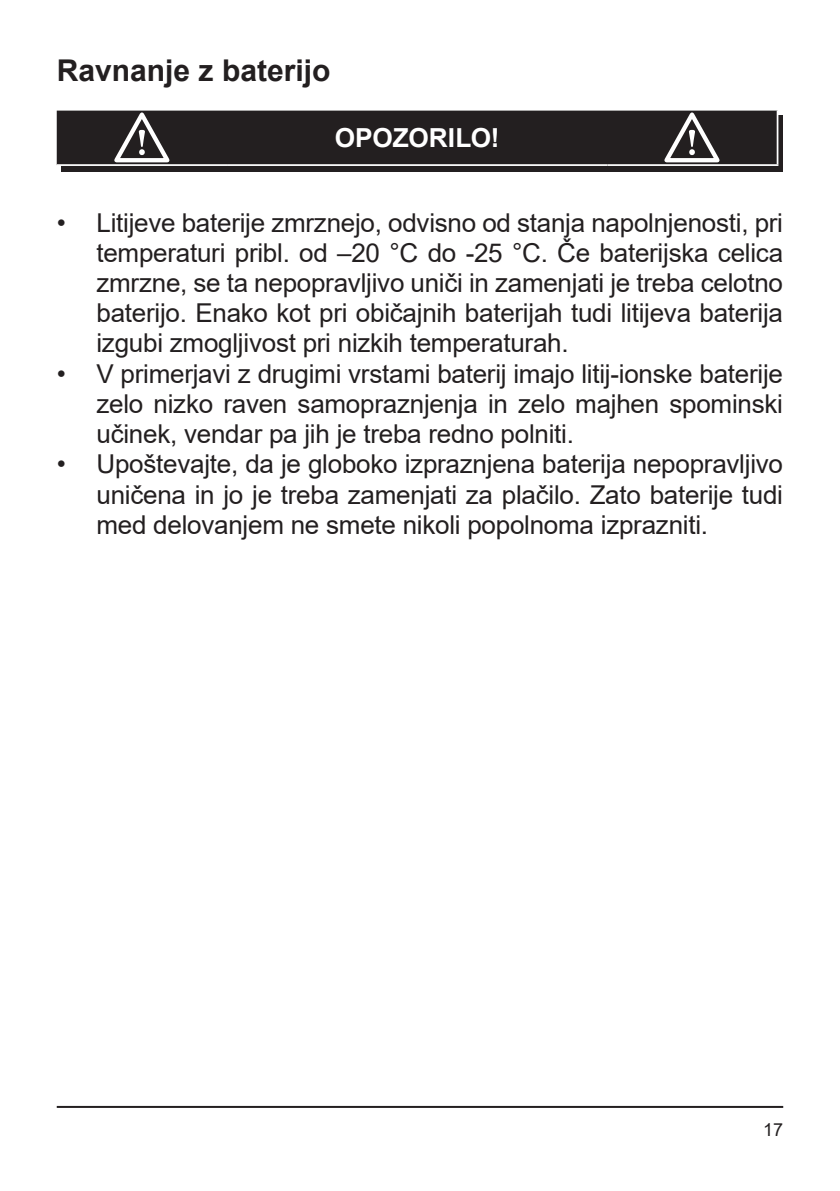
<style>
.page{position:relative;width:840px;height:1191px;background:#fff}
.page>*{position:absolute;margin:0;border:0;box-sizing:border-box;transform-origin:0 0}
.t1{font:700 30px "Arial";color:#231f20}
.t2{font:700 26.2px "Arial";letter-spacing:-.005em;color:#fff}
.t3{font:26px/30.2px "Arial";letter-spacing:-.01em;color:#231f20;text-align:justify}
.t4{font:18px "Arial";color:#231f20}
</style>
<div class="page">
<hr style="left:57px;top:1106px;width:725px;height:2px;background:#231f20">
<div style="left:62px;top:116px;width:720px;height:56px;background:#231f20"></div>
<hr style="left:776px;top:111px;width:2px;height:53px;background:#fff">
<hr style="left:57px;top:164px;width:170px;height:2px;background:#fff">
<hr style="left:227px;top:164px;width:380px;height:2px;background:#fff">
<hr style="left:607px;top:164px;width:171px;height:2px;background:#fff">
<svg style="left:57px;top:110px;width:720px;height:55px"></svg>
<p class="t1" style="left:57px;top:49px;width:275px">Ravnanje z baterijo</p>
<p class="t2" style="left:334px;top:119px;width:166px">OPOZORILO!</p>
<p class="t3" style="left:96px;top:207px;width:687px;text-indent:-40px">• Litijeve baterije zmrznejo, odvisno od stanja napolnjenosti, pri temperaturi pribl. od –20 °C do -25 °C. Če baterijska celica zmrzne, se ta nepopravljivo uniči in zamenjati je treba celotno baterijo. Enako kot pri običajnih baterijah tudi litijeva baterija izgubi zmogljivost pri nizkih temperaturah.</p>
<p class="t3" style="left:96px;top:358px;width:687px;text-indent:-40px">• V primerjavi z drugimi vrstami baterij imajo litij-ionske baterije zelo nizko raven samopraznjenja in zelo majhen spominski učinek, vendar pa jih je treba redno polniti.</p>
<p class="t3" style="left:96px;top:449px;width:687px;text-indent:-40px">• Upoštevajte, da je globoko izpraznjena baterija nepopravljivo uničena in jo je treba zamenjati za plačilo. Zato baterije tudi med delovanjem ne smete nikoli popolnoma izprazniti.</p>
<p class="t4" style="left:762px;top:1117px;width:22px">17</p>
</div>
